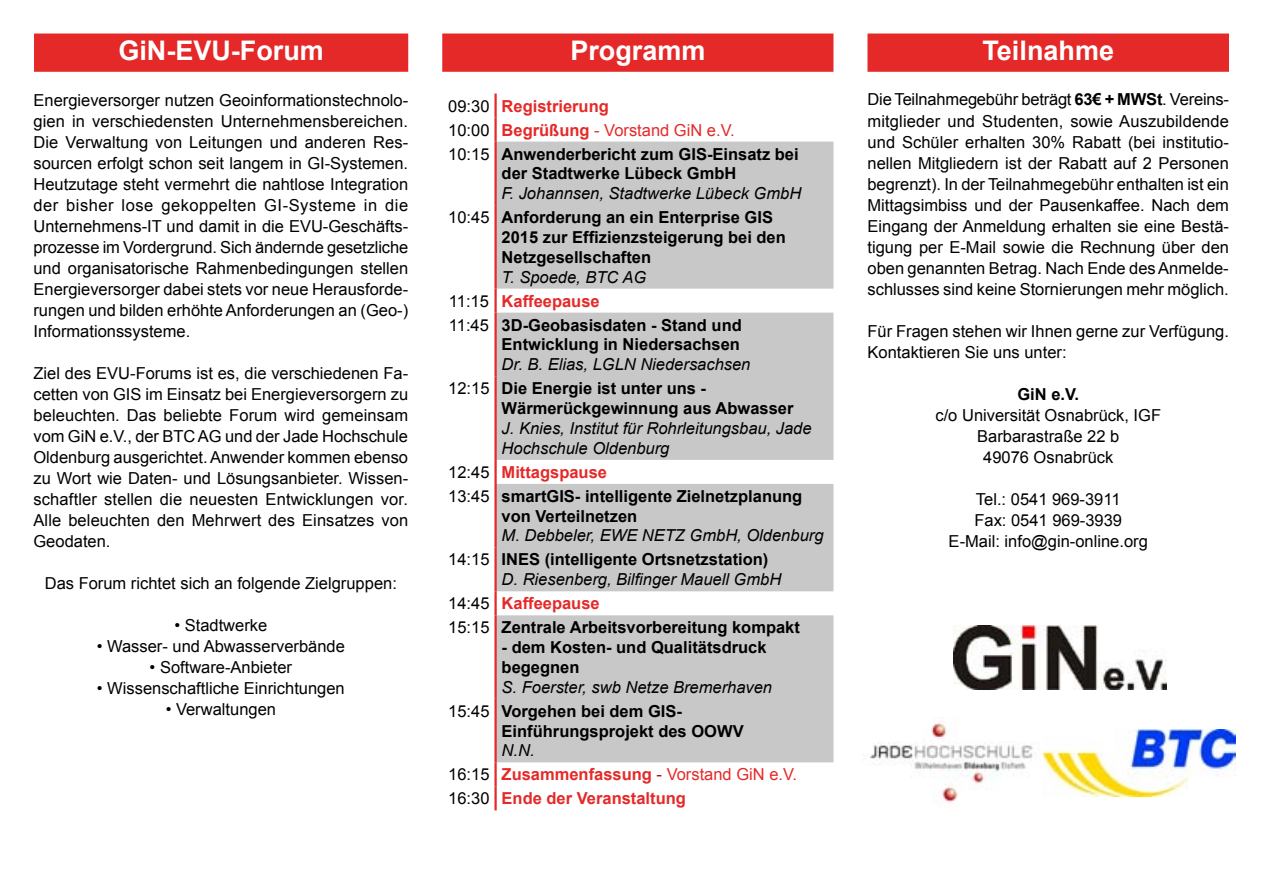
<style>
.page{position:relative;width:1263px;height:893px;background:#fff}
.page>*{position:absolute;margin:0;border:0;box-sizing:border-box;transform-origin:0 0}
.t1{font:700 27px "Arial";color:#fff}
.t2{font:16.5px/21px "Arial";color:#000;text-align:justify}
.t3{font:700 16.5px/24px "Arial";color:#000}
.t4{font:italic 16.5px/24px "Arial";color:#000}
.t5{font:700 16.5px/24px "Arial";color:#e52929}
.s1{font-weight:400}
.s2{color:#e52929}
.s3{font-weight:400;color:#e52929}
.s4{font-style:normal}
.s5{font-weight:700;font-style:normal}
.s6{font-weight:400;font-style:italic}
.s7{font-weight:400;font-style:italic;color:#000}
.s8{font-weight:400;color:#000}
.s9{font-weight:400;color:#a50000}
.s10{font-weight:700}
</style>
<div class="page">
<div style="left:442px;top:34px;width:391px;height:38px;background:#e52929;border:2px solid #e52929"></div>
<div style="left:34px;top:34px;width:374px;height:38px;background:#e52929;border:2px solid #e52929"></div>
<div style="left:867px;top:34px;width:362px;height:38px;background:#e52929;border:2px solid #e52929"></div>
<svg style="left:497px;top:142px;width:336px;height:449px;background:#cdcdcd"></svg>
<div style="left:497px;top:615px;width:336px;height:147px;background:#c8c8c8"></div>
<hr style="left:494px;top:94px;width:3px;height:24px;background:#e52929">
<hr style="left:494px;top:118px;width:3px;height:24px;background:#e52929">
<hr style="left:494px;top:142px;width:3px;height:63px;background:#e52929">
<hr style="left:494px;top:205px;width:3px;height:84px;background:#e52929">
<hr style="left:494px;top:289px;width:3px;height:24px;background:#e52929">
<hr style="left:494px;top:313px;width:3px;height:63px;background:#e52929">
<hr style="left:494px;top:376px;width:3px;height:84px;background:#e52929">
<hr style="left:494px;top:460px;width:3px;height:24px;background:#e52929">
<hr style="left:494px;top:484px;width:3px;height:63px;background:#e52929">
<hr style="left:494px;top:547px;width:3px;height:44px;background:#e52929">
<hr style="left:494px;top:591px;width:3px;height:24px;background:#e52929">
<hr style="left:494px;top:615px;width:3px;height:84px;background:#e52929">
<hr style="left:494px;top:699px;width:3px;height:63px;background:#e52929">
<hr style="left:494px;top:762px;width:3px;height:24px;background:#e52929">
<hr style="left:494px;top:786px;width:3px;height:24px;background:#e52929">
<img style="left:953px;top:626px;width:213px;height:63px">
<img style="left:870px;top:718px;width:174px;height:90px">
<img style="left:1044px;top:730px;width:191px;height:66px">
<h1 class="t1" style="left:118px;top:33px;width:207px">GiN-EVU-Forum</h1>
<h1 class="t1" style="left:982px;top:33px;width:133px">Teilnahme</h1>
<p class="t3" style="left:448px;top:94px;width:352px"><span class="s1">09:30</span> <span class="s2">Registrierung<br></span><span class="s1">10:00</span> <span class="s2">Begrüßung</span> <span class="s3">- Vorstand GiN e.V.<br></span><span class="s1">10:15</span> Anwenderbericht zum GIS-Einsatz bei</p>
<p class="t3" style="left:502px;top:162px;width:236px">der Stadtwerke Lübeck GmbH</p>
<p class="t4" style="left:448px;top:182px;width:354px;text-indent:53px">F. Johannsen, Stadtwerke Lübeck GmbH<br><span class="s4">10:45</span> <span class="s5">Anforderung an ein Enterprise GIS</span></p>
<p class="t3" style="left:502px;top:228px;width:286px;line-height:19.8px">2015 zur Effizienzsteigerung bei den<br>Netzgesellschaften</p>
<p class="t3" style="left:449px;top:265px;width:294px;text-indent:53px"><span class="s6">T. Spoede, BTC AG<br></span><span class="s1">11:15</span> <span class="s2">Kaffeepause<br></span><span class="s1">11:45</span> 3D-Geobasisdaten - Stand und</p>
<p class="t3" style="left:502px;top:333px;width:240px">Entwicklung in Niedersachsen</p>
<p class="t4" style="left:448px;top:353px;width:304px;text-indent:53px">Dr. B. Elias, LGLN Niedersachsen<br><span class="s4">12:15</span> <span class="s5">Die Energie ist unter uns -</span></p>
<p class="t3" style="left:502px;top:397px;width:293px">Wärmerückgewinnung aus Abwasser</p>
<p class="t4" style="left:502px;top:419px;width:311px;line-height:19.8px">J. Knies, Institut für Rohrleitungsbau, Jade<br>Hochschule Oldenburg</p>
<p class="t3" style="left:448px;top:461px;width:356px"><span class="s1">12:45</span> <span class="s2">Mittagspause<br></span><span class="s1">13:45</span> smartGIS- intelligente Zielnetzplanung</p>
<p class="t3" style="left:502px;top:504px;width:137px">von Verteilnetzen</p>
<p class="t3" style="left:448px;top:524px;width:377px;text-indent:53px"><span class="s6">M. Debbeler, EWE NETZ GmbH, Oldenburg<br></span><span class="s1">14:15</span> INES (intelligente Ortsnetzstation)</p>
<p class="t3" style="left:448px;top:568px;width:353px;text-indent:53px"><span class="s6">D. Riesenberg, Bilfinger Mauell GmbH<br></span><span class="s1">14:45</span> <span class="s2">Kaffeepause<br></span><span class="s1">15:15</span> Zentrale Arbeitsvorbereitung kompakt</p>
<p class="t3" style="left:502px;top:638px;width:266px;line-height:19.8px">- dem Kosten- und Qualitätsdruck begegnen</p>
<p class="t4" style="left:448px;top:675px;width:325px;text-indent:53px">S. Foerster, swb Netze Bremerhaven<br><span class="s4">15:45</span> <span class="s5">Vorgehen bei dem GIS-</span></p>
<p class="t3" style="left:502px;top:719px;width:244px">Einführungsprojekt des OOWV</p>
<p class="t5" style="left:448px;top:739px;width:350px;text-indent:53px"><span class="s7">N.N.<br></span><span class="s8">16:15</span> Zusammenfassung <span class="s9">-</span> <span class="s1">Vorstand GiN e.V.<br></span><span class="s8">16:30</span> Ende der Veranstaltung</p>
<h1 class="t1" style="left:570px;top:33px;width:137px">Programm</h1>
<p class="t2" style="left:33px;top:89px;width:376px">Energieversorger nutzen Geoinformationstechnolo&shy;gien in verschiedensten Unternehmensbereichen.<br>Die Verwaltung von Leitungen und anderen Res&shy;sourcen erfolgt schon seit langem in GI-Systemen.<br>Heutzutage steht vermehrt die nahtlose Integration der bisher lose gekoppelten GI-Systeme in die Unternehmens-IT und damit in die EVU-Geschäfts&shy;prozesse im Vordergrund. Sich ändernde gesetzliche und organisatorische Rahmenbedingungen stellen Energieversorger dabei stets vor neue Herausforde&shy;rungen und bilden erhöhte Anforderungen an (Geo-)<br>Informationssysteme.</p>
<p class="t2" style="left:33px;top:362px;width:376px">Ziel des EVU-Forums ist es, die verschiedenen Fa&shy;cetten von GIS im Einsatz bei Energieversorgern zu beleuchten. Das beliebte Forum wird gemeinsam vom GiN e.V., der BTC AG und der Jade Hochschule Oldenburg ausgerichtet. Anwender kommen ebenso zu Wort wie Daten- und Lösungsanbieter. Wissen&shy;schaftler stellen die neuesten Entwicklungen vor.<br>Alle beleuchten den Mehrwert des Einsatzes von Geodaten.</p>
<p class="t2" style="left:45px;top:573px;width:354px">Das Forum richtet sich an folgende Zielgruppen:</p>
<p class="t2" style="left:174px;top:615px;width:94px">• Stadtwerke</p>
<p class="t2" style="left:97px;top:636px;width:250px">• Wasser- und Abwasserverbände</p>
<p class="t2" style="left:150px;top:657px;width:144px">• Software-Anbieter</p>
<p class="t2" style="left:97px;top:678px;width:249px">• Wissenschaftliche Einrichtungen</p>
<p class="t2" style="left:166px;top:699px;width:112px">• Verwaltungen</p>
<p class="t2" style="left:867px;top:89px;width:363px">Die Teilnahmegebühr beträgt <span class="s10">63€ + MWSt</span>. Vereins&shy;mitglieder und Studenten, sowie Auszubildende und Schüler erhalten 30% Rabatt (bei institutio&shy;nellen Mitgliedern ist der Rabatt auf 2 Personen begrenzt). In der Teilnahmegebühr enthalten ist ein Mittagsimbiss und der Pausenkaffee. Nach dem Eingang der Anmeldung erhalten sie eine Bestä&shy;tigung per E-Mail sowie die Rechnung über den oben genannten Betrag. Nach Ende des Anmelde&shy;schlusses sind keine Stornierungen mehr möglich.</p>
<p class="t2" style="left:867px;top:320px;width:363px">Für Fragen stehen wir Ihnen gerne zur Verfügung.<br>Kontaktieren Sie uns unter:</p>
<p class="t3" style="left:1017px;top:382px;width:63px">GiN e.V.</p>
<p class="t2" style="left:935px;top:404px;width:227px;text-align:center">c/o Universität Osnabrück, IGF<br>Barbarastraße 22 b<br>49076 Osnabrück</p>
<p class="t2" style="left:949px;top:488px;width:201px;text-align:center">Tel.: 0541 969-3911<br>Fax: 0541 969-3939<br>E-Mail: info@gin-online.org</p>
</div>
